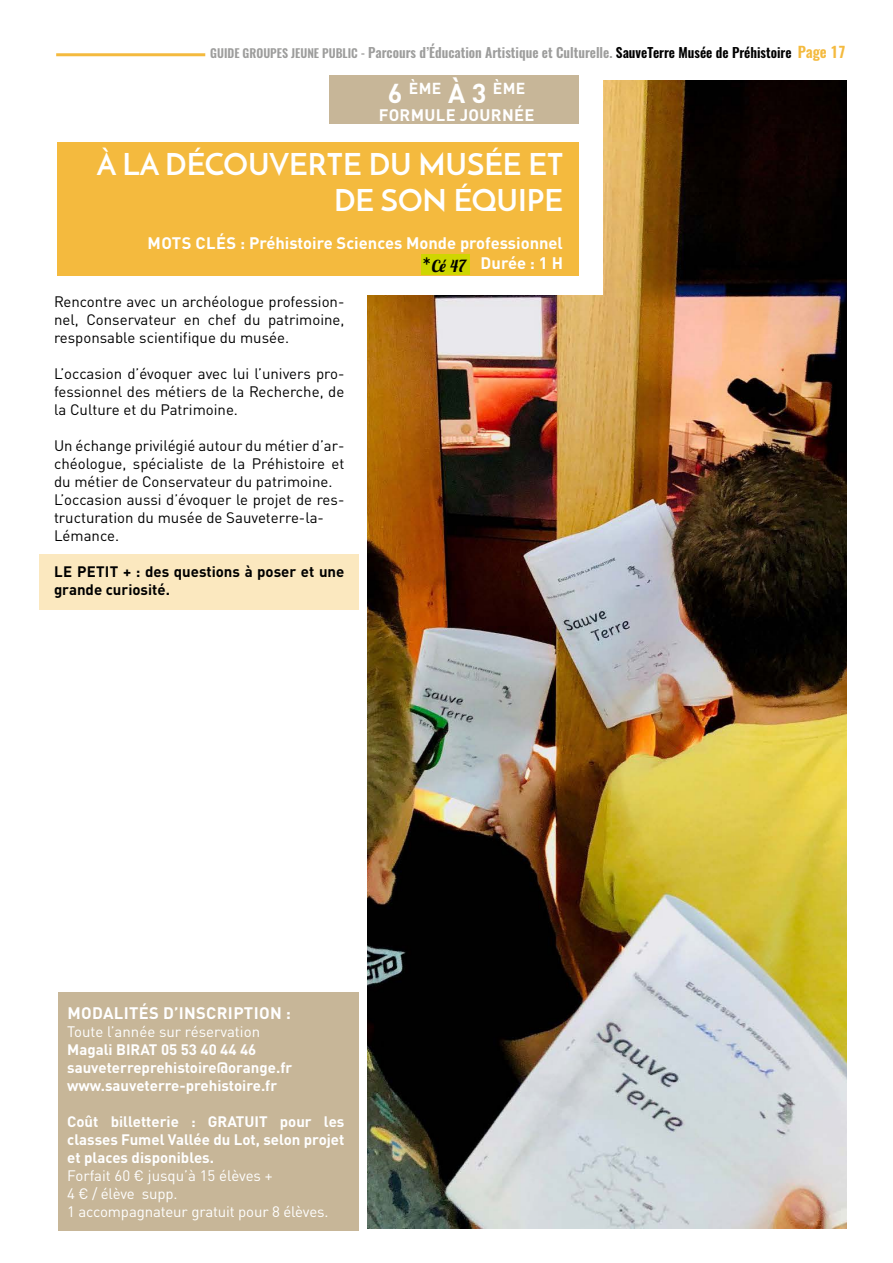
<style>
.page{position:relative;width:893px;height:1263px;background:#fff}
.page>*{position:absolute;margin:0;border:0;box-sizing:border-box;transform-origin:0 0}
.t1{font:700 30px/36px "Josefin Sans";color:#fff;text-align:right}
.t2{font:700 16.5px/19.8px "DIN Pro";color:#fff;text-align:right}
.t3{font:700 16.5px "DIN Pro";letter-spacing:.02em;color:#fff}
.t4{font:16.5px "Lobster 1.4";color:#000}
.t5{font:700 15.75px "DIN Pro";letter-spacing:.02em;color:#fff}
.t6{font:15px/18px "DIN Pro";color:#000;text-align:justify}
.t7{font:700 15px/18px "DIN Pro";color:#fff}
.t8{font:15px/18px "DIN Pro";letter-spacing:-.01em;color:#fff}
.t9{font:700 15px/18px "DIN Pro";color:#000}
.t10{font:600 13.5px "Oswald";color:#9d9d9c}
.s1{font-size:12px}
.s2{color:#000}
.s3{font-size:15px;color:#f4ba3e}
.s4{font-size:27px}
.s5{font-size:19.5px}
</style>
<div class="page">
<div style="left:39px;top:554px;width:320px;height:55px;background:#fbe8bf"></div>
<img style="left:368px;top:80px;width:479px;height:1149px">
<div style="left:157px;top:54px;width:445px;height:240px;background:#fff"></div>
<div style="left:58px;top:142px;width:521px;height:134px;background:#f4ba3e"></div>
<div style="left:330px;top:76px;width:249px;height:48px;background:#c7b698"></div>
<div style="left:58px;top:992px;width:301px;height:239px;background:#c7b698"></div>
<div style="left:422px;top:255px;width:48px;height:20px;background:#cfd600"></div>
<hr style="left:56px;top:53px;width:149px;height:3px;background:#f4ba3e">
<p class="t10" style="left:210px;top:43px;width:637px"><span class="s1">GUIDE GROUPES JEUNE PUBLIC -</span> Parcours d’Éducation Artistique et Culturelle. <span class="s2">SauveTerre Musée de Préhistoire</span> <span class="s3">Page 17</span></p>
<p class="t5" style="left:388px;top:75px;width:139px"><span class="s4">6</span> ÈME <span class="s4">À 3</span> ÈME</p>
<p class="t3" style="left:379px;top:101px;width:157px">FORMULE JOURNÉE</p>
<h1 class="t1" style="left:97px;top:147px;width:468px">À LA DÉCOUVERTE DU MUSÉE ET<br>DE SON ÉQUIPE</h1>
<p class="t2" style="left:148px;top:231px;width:417px">MOTS CLÉS : Préhistoire Sciences Monde professionnel<br>Durée : 1 H</p>
<p class="t4" style="left:422px;top:255px;width:46px"><span class="s5">*</span>Cé 47</p>
<p class="t6" style="left:54px;top:291px;width:292px">Rencontre avec un archéologue profession&shy;nel, Conservateur en chef du patrimoine, responsable scientifique du musée.</p>
<p class="t6" style="left:54px;top:363px;width:292px">L’occasion d’évoquer avec lui l’univers pro&shy;fessionnel des métiers de la Recherche, de la Culture et du Patrimoine.</p>
<p class="t6" style="left:54px;top:435px;width:292px;text-align:left">Un échange privilégié autour du métier d’ar&shy;chéologue, spécialiste de la Préhistoire et du métier de Conservateur du patrimoine.<br>L’occasion aussi d’évoquer le projet de res&shy;tructuration du musée de Sauveterre-la-Lémance.</p>
<p class="t9" style="left:54px;top:561px;width:292px">LE PETIT + : des questions à poser et une grande curiosité.</p>
<p class="t3" style="left:67px;top:1000px;width:225px">MODALITÉS D’INSCRIPTION :</p>
<p class="t8" style="left:67px;top:1021px;width:194px">Toute l’année sur réservation</p>
<p class="t7" style="left:67px;top:1039px;width:227px">Magali BIRAT 05 53 40 44 46 sauveterreprehistoire@orange.fr www.sauveterre-prehistoire.fr</p>
<p class="t7" style="left:67px;top:1111px;width:279px;text-align:justify">Coût billetterie : GRATUIT pour les classes Fumel Vallée du Lot, selon projet et places disponibles.</p>
<p class="t8" style="left:67px;top:1165px;width:263px">Forfait 60 € jusqu’à 15 élèves +<br>4 € / élève supp.<br>1 accompagnateur gratuit pour 8 élèves.</p>
</div>
